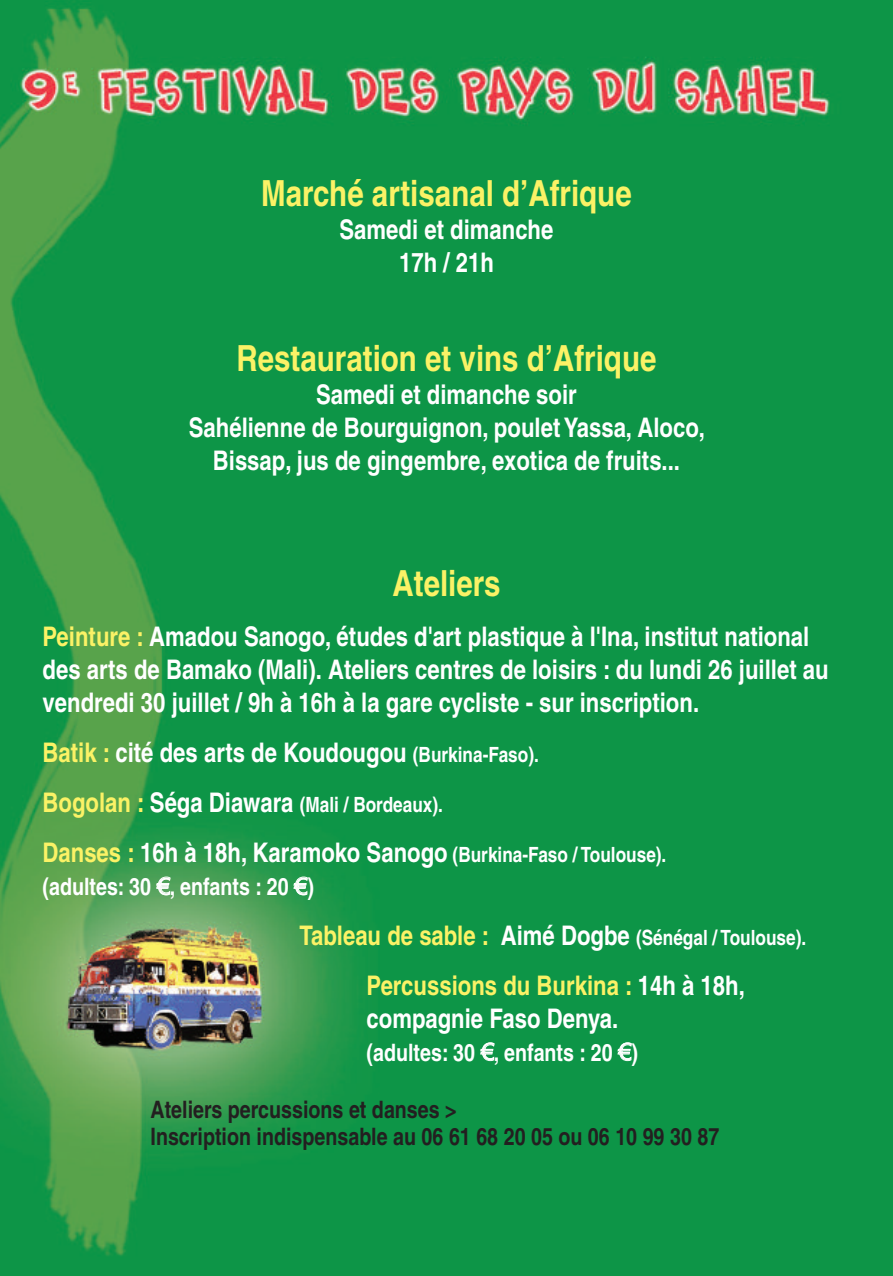
<style>
.page{position:relative;width:893px;height:1276px;background:#fff}
.page>*{position:absolute;margin:0;border:0;box-sizing:border-box;transform-origin:0 0}
.t1{font:700 condensed 36px "Helvetica";color:#fbf266}
.t2{font:700 condensed 27px/33px "Helvetica";color:#fff;text-align:center}
.t3{font:700 condensed 24px/27px "Helvetica";color:#231f20}
.t4{font:700 condensed 24px "Helvetica";color:#fff}
.t5{font:700 condensed 21px "Helvetica";color:#fff}
.s1{color:#fbf266}
.s2{font-size:21px}
.s3{font-size:27px;color:#fbf266}
.s4{font-size:27px}
.s5{font-family:"Arial Unicode MS";font-weight:400;font-stretch:normal}
</style>
<div class="page">
<img style="left:0;top:0;width:893px;height:1276px">
<h1 class="t1" style="left:261px;top:180px;width:372px">Marché artisanal d’Afrique</h1>
<p class="t2" style="left:339px;top:215px;width:215px">Samedi et dimanche<br>17h / 21h</p>
<h1 class="t1" style="left:236px;top:345px;width:421px">Restauration et vins d’Afrique</h1>
<p class="t2" style="left:189px;top:380px;width:518px">Samedi et dimanche soir<br>Sahélienne de Bourguignon, pouletYassa, Aloco,<br>Bissap, jus de gingembre, exotica de fruits...</p>
<h1 class="t1" style="left:393px;top:570px;width:109px">Ateliers</h1>
<p class="t2" style="left:43px;top:622px;width:788px;text-align:left"><span class="s1">Peinture :</span> Amadou Sanogo, études d'art plastique à l'Ina, institut national des arts de Bamako (Mali). Ateliers centres de loisirs : du lundi 26 juillet au vendredi 30 juillet / 9h à 16h à la gare cycliste - sur inscription.</p>
<p class="t2" style="left:43px;top:738px;width:498px"><span class="s1">Batik :</span> cité des arts de Koudougou <span class="s2">(Burkina-Faso).</span></p>
<p class="t5" style="left:43px;top:796px;width:402px"><span class="s3">Bogolan :</span> <span class="s4">Séga Diawara</span> (Mali / Bordeaux).</p>
<p class="t5" style="left:43px;top:846px;width:625px"><span class="s3">Danses :</span> <span class="s4">16h à 18h, Karamoko Sanogo</span> (Burkina-Faso / Toulouse).</p>
<p class="t4" style="left:43px;top:877px;width:273px">(adultes: 30 <span class="s5">€</span>, enfants : 20 <span class="s5">€</span>)</p>
<p class="t5" style="left:299px;top:929px;width:508px"><span class="s3">Tableau de sable :</span> <span class="s4">Aimé Dogbe</span> (Sénégal / Toulouse).</p>
<p class="t2" style="left:367px;top:971px;width:380px;text-align:left"><span class="s1">Percussions du Burkina :</span> 14h à 18h, compagnie Faso Denya.</p>
<p class="t4" style="left:367px;top:1043px;width:273px">(adultes: 30 <span class="s5">€</span>, enfants : 20 <span class="s5">€</span>)</p>
<p class="t3" style="left:151px;top:1098px;width:570px">Ateliers percussions et danses &gt;<br>Inscription indispensable au 06 61 68 20 05 ou 06 10 99 30 87</p>
</div>
